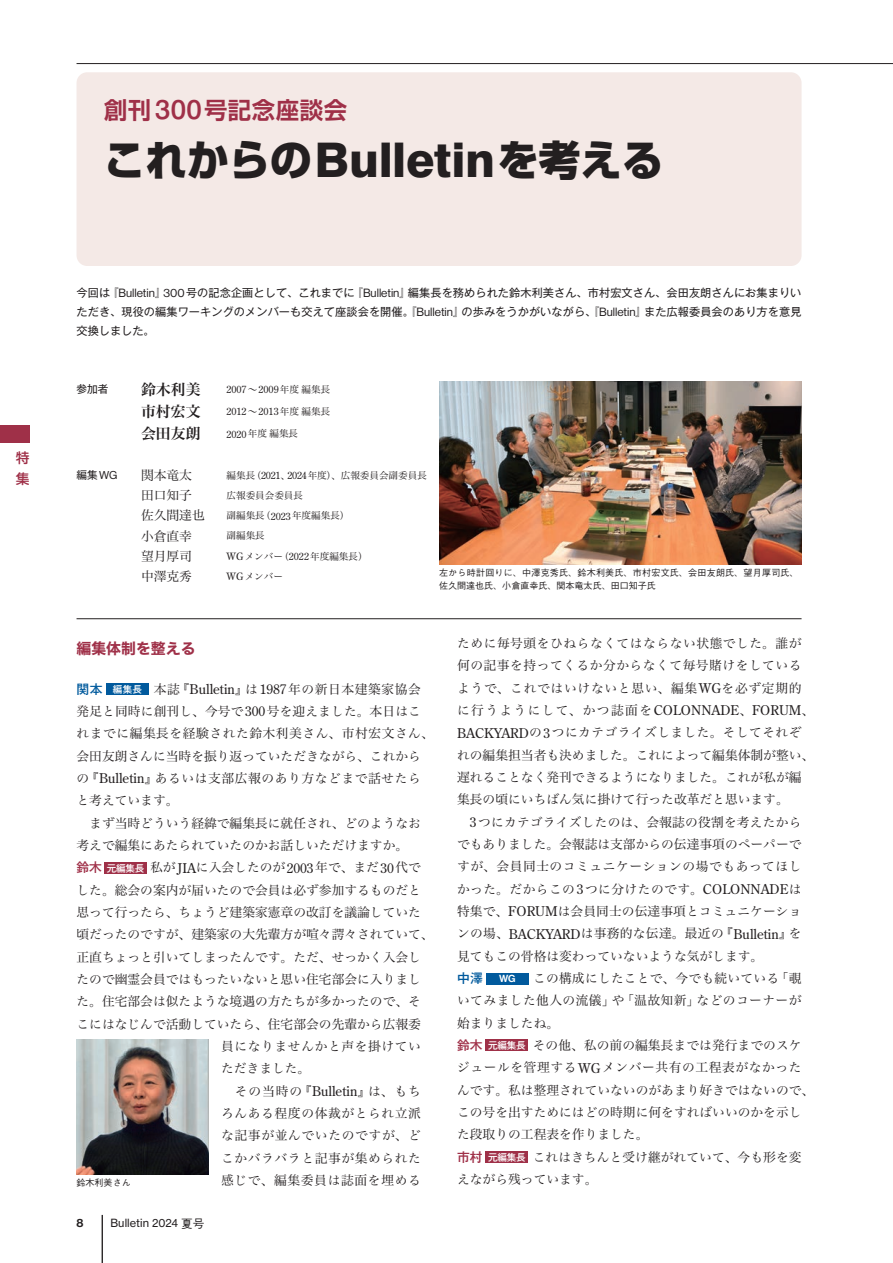
<style>
.page{position:relative;width:893px;height:1263px;background:#fff}
.page>*{position:absolute;margin:0;border:0;box-sizing:border-box;transform-origin:0 0}
.t1{font:800 41.4px "Shin Go Pr 6 N";color:#231f20}
.t2{font:700 23.4px "Shin Go Pr 6 N De";letter-spacing:.025em;color:#9f3048}
.t3{font:14.85px "Hira Min Pro N W6";color:#231f20}
.t4{font:14.85px "Hiragino Sans W7";color:#9f3048}
.t5{font:500 13.8px/21px "UD Shin M Go Pro";color:#9f3048}
.t6{font:12.75px/22.4px "Hira Min Pro W3";color:#231f20;text-align:justify}
.t7{font:12.75px/22.4px "Hira Min Pro W3";letter-spacing:.035em;color:#231f20}
.t8{font:12.75px "Hira Min Pro W3";letter-spacing:.05em;color:#231f20}
.t9{font:12.75px "Hira Min Pro W3";letter-spacing:.045em;color:#231f20}
.t10{font:12.75px "Hira Min Pro W3";letter-spacing:.04em;color:#231f20}
.t11{font:500 12.75px "Gothic MB101 Pro";color:#015a9d}
.t12{font:11.7px "N Haas Grotesk DS Pro 65 Md";color:#231f20}
.t13{font:11.1px/19.2px "Gothic MB101 Pro";letter-spacing:.01em;color:#231f20;text-align:justify}
.t14{font:11.1px "N Haas Grotesk TX Pro 55 Rg";letter-spacing:.005em;color:#231f20}
.t15{font:10.65px "Gothic MB101 Pro";color:#231f20}
.t16{font:10.05px "Century Old Style Std";color:#231f20}
.t17{font:10.05px "N Haas Grotesk DS Pro 65 Md";color:#fff}
.t18{font:9.6px "Hira Min Pro W3";color:#231f20}
.t19{font:500 9px/13.4px "Gothic BBB Pro";letter-spacing:.025em;color:#231f20}
.s1{font-family:"Swiss 721";font-weight:500;font-size:27.6px}
.s2{font-family:"Swiss 721";font-size:47.85px}
.s3{font-family:"N Haas Grotesk DS Pro 55 Rg";font-size:11.7px}
.s4{font-family:"Hira Min Pro W3";font-size:9.6px}
.s5{font-family:"Century Old Style Std";font-size:10.05px}
.s6{font-family:"N Haas Grotesk DS Pro 55 Rg";font-size:11.1px}
.s7{font-family:"Gothic MB101 Pro";font-weight:500;color:#015a9d}
.s8{font-family:"Gothic MB101 Pro";font-weight:500;font-size:9.6px;color:#fff}
.s9{font-family:"Century Old Style Std";font-size:13.35px}
.s10{font-family:"Gothic MB101 Pro";font-weight:500;color:#9f3048}
.s11{font-family:"Gothic BBB Pro";font-weight:500;font-size:11.7px}
</style>
<div class="page">
<div style="left:0;top:425px;width:30px;height:17px;background:#9f3048"></div>
<hr style="left:102px;top:1215px;width:1px;height:48px;background:#231f20">
<hr style="left:77px;top:63px;width:816px;height:1px;background:#231f20">
<div style="left:106px;top:683px;width:43px;height:12px;background:#015a9d"></div>
<div style="left:104px;top:862px;width:43px;height:12px;background:#9f3048"></div>
<div style="left:486px;top:972px;width:43px;height:12px;background:#015a9d"></div>
<div style="left:486px;top:1039px;width:42px;height:12px;background:#9f3048"></div>
<div style="left:486px;top:1151px;width:42px;height:12px;background:#9f3048"></div>
<hr style="left:77px;top:618px;width:724px;height:1px;background:#231f20">
<img style="left:439px;top:382px;width:362px;height:182px">
<div style="left:77px;top:72px;width:724px;height:194px;background:#f4e9e6;border-radius:11px"></div>
<img style="left:77px;top:1040px;width:131px;height:135px">
<p class="t5" style="left:16px;top:446px;width:15px">特集</p>
<h2 class="t2" style="left:104px;top:91px;width:245px">創刊 <span class="s1">300</span>号記念座談会</h2>
<h1 class="t1" style="left:104px;top:128px;width:561px">これからの<span class="s2">Bulletin</span>を考える</h1>
<p class="t13" style="left:77px;top:282px;width:726px">今回は『<span class="s3">Bulletin</span>』<span class="s3">300</span>号の記念企画として、これまでに『<span class="s3">Bulletin</span>』編集長を務められた鈴木利美さん、市村宏文さん、会田友朗さんにお集まりいただき、現役の編集ワーキングのメンバーも交えて座談会を開催。『<span class="s3">Bulletin</span>』の歩みをうかがいながら、『<span class="s3">Bulletin</span>』また広報委員会のあり方を意見交換しました。</p>
<p class="t15" style="left:77px;top:380px;width:33px">参加者</p>
<p class="t3" style="left:141px;top:376px;width:61px">鈴木利美</p>
<p class="t16" style="left:227px;top:383px;width:105px">2007<span class="s4">～</span>2009<span class="s4">年度編集長</span></p>
<p class="t3" style="left:141px;top:398px;width:61px">市村宏文</p>
<p class="t16" style="left:227px;top:405px;width:105px">2012<span class="s4">～</span>2013<span class="s4">年度編集長</span></p>
<p class="t3" style="left:141px;top:421px;width:61px">会田友朗</p>
<p class="t18" style="left:227px;top:426px;width:73px"><span class="s5">2020</span>年度編集長</p>
<p class="t15" style="left:77px;top:466px;width:42px">編集<span class="s6">WG</span></p>
<p class="t6" style="left:141px;top:463px;width:53px">関本竜太</p>
<p class="t18" style="left:227px;top:467px;width:202px">編集長（<span class="s5">2021</span>、<span class="s5">2024</span>年度）、広報委員会副委員長</p>
<p class="t6" style="left:141px;top:483px;width:53px">田口知子</p>
<p class="t18" style="left:227px;top:487px;width:78px">広報委員会委員長</p>
<p class="t6" style="left:141px;top:503px;width:65px">佐久間達也</p>
<p class="t18" style="left:227px;top:507px;width:124px">副編集長（<span class="s5">2023</span>年度編集長）</p>
<p class="t6" style="left:141px;top:523px;width:53px">小倉直幸</p>
<p class="t18" style="left:227px;top:528px;width:40px">副編集長</p>
<p class="t6" style="left:141px;top:544px;width:53px">望月厚司</p>
<p class="t18" style="left:227px;top:548px;width:143px"><span class="s5">WG</span>メンバー（<span class="s5">2022</span>年度編集長）</p>
<p class="t6" style="left:141px;top:564px;width:53px">中澤克秀</p>
<p class="t18" style="left:227px;top:568px;width:58px"><span class="s5">WG</span>メンバー</p>
<p class="t19" style="left:439px;top:564px;width:361px">左から時計回りに、中澤克秀氏、鈴木利美氏、市村宏文氏、会田友朗氏、望月厚司氏、佐久間達也氏、小倉直幸氏、関本竜太氏、田口知子氏</p>
<p class="t4" style="left:77px;top:636px;width:121px">編集体制を整える</p>
<p class="t9" style="left:77px;top:678px;width:346px"><span class="s7">関本</span> <span class="s8">編集長</span> 本誌『<span class="s9">Bulletin</span>』は<span class="s9">1987</span>年の新日本建築家協会</p>
<p class="t6" style="left:77px;top:699px;width:346px">発足と同時に創刊し、今号で<span class="s9">300</span>号を迎えました。本日はこ</p>
<p class="t10" style="left:77px;top:723px;width:359px">れまでに編集長を経験された鈴木利美さん、市村宏文さん、</p>
<p class="t6" style="left:77px;top:744px;width:346px">会田友朗さんに当時を振り返っていただきながら、これから</p>
<p class="t9" style="left:77px;top:767px;width:346px">の『<span class="s9">Bulletin</span>』あるいは支部広報のあり方などまで話せたら</p>
<p class="t6" style="left:77px;top:788px;width:104px">と考えています。</p>
<p class="t6" style="left:77px;top:810px;width:346px">　まず当時どういう経緯で編集長に就任され、どのようなお</p>
<p class="t6" style="left:77px;top:833px;width:333px">考えで編集にあたられていたのかお話しいただけますか。</p>
<p class="t6" style="left:77px;top:855px;width:346px"><span class="s10">鈴木</span><span class="s8">元編集長</span> 私が<span class="s9">JIA</span>に入会したのが<span class="s9">2003</span>年で、まだ<span class="s9">30</span>代で</p>
<p class="t6" style="left:77px;top:877px;width:346px">した。総会の案内が届いたので会員は必ず参加するものだと</p>
<p class="t6" style="left:77px;top:900px;width:346px">思って行ったら、ちょうど建築家憲章の改訂を議論していた</p>
<p class="t6" style="left:77px;top:922px;width:359px">頃だったのですが、建築家の大先輩方が喧々諤々されていて、</p>
<p class="t6" style="left:77px;top:944px;width:346px">正直ちょっと引いてしまったんです。ただ、せっかく入会し</p>
<p class="t6" style="left:77px;top:967px;width:346px">たので幽霊会員ではもったいないと思い住宅部会に入りまし</p>
<p class="t6" style="left:77px;top:989px;width:346px">た。住宅部会は似たような境遇の方たちが多かったので、そ</p>
<p class="t6" style="left:77px;top:1011px;width:346px">こにはなじんで活動していたら、住宅部会の先輩から広報委</p>
<p class="t8" style="left:221px;top:1035px;width:201px">員になりませんかと声を掛けてい</p>
<p class="t6" style="left:221px;top:1056px;width:91px">ただきました。</p>
<p class="t6" style="left:221px;top:1078px;width:201px">　その当時の『<span class="s9">Bulletin</span>』は、もち</p>
<p class="t8" style="left:221px;top:1102px;width:201px">ろんある程度の体裁がとられ立派</p>
<p class="t8" style="left:221px;top:1124px;width:201px">な記事が並んでいたのですが、ど</p>
<p class="t8" style="left:221px;top:1147px;width:201px">こかバラバラと記事が集められた</p>
<p class="t8" style="left:221px;top:1169px;width:201px">感じで、編集委員は誌面を埋める</p>
<p class="t19" style="left:77px;top:1175px;width:56px">鈴木利美さん</p>
<p class="t12" style="left:77px;top:1216px;width:8px">8</p>
<p class="t14" style="left:111px;top:1216px;width:95px">Bulletin 2024 <span class="s11">夏号</span></p>
<p class="t7" style="left:457px;top:631px;width:359px">ために毎号頭をひねらなくてはならない状態でした。誰が何の記事を持ってくるか分からなくて毎号賭けをしているようで、これではいけないと思い、編集<span class="s9">WG</span>を必ず定期的に行うようにして、かつ誌面を<span class="s9">COLONNADE</span>、<span class="s9">FORUM</span>、<br><span class="s9">BACKYARD</span>の<span class="s9">3</span>つにカテゴライズしました。そしてそれぞれの編集担当者も決めました。これによって編集体制が整い、遅れることなく発刊できるようになりました。これが私が編集長の頃にいちばん気に掛けて行った改革だと思います。</p>
<p class="t6" style="left:457px;top:809px;width:346px;text-indent:13px"><span class="s9">3</span>つにカテゴライズしたのは、会報誌の役割を考えたからでもありました。会報誌は支部からの伝達事項のペーパーですが、会員同士のコミュニケーションの場でもあってほしかった。だからこの<span class="s9">3</span>つに分けたのです。<span class="s9">COLONNADE</span>は特集で、<span class="s9">FORUM</span>は会員同士の伝達事項とコミュニケーションの場、<span class="s9">BACKYARD</span>は事務的な伝達。最近の『<span class="s9">Bulletin</span>』を見てもこの骨格は変わっていないような気がします。</p>
<p class="t11" style="left:457px;top:967px;width:27px">中澤</p>
<p class="t17" style="left:499px;top:973px;width:18px">WG</p>
<p class="t6" style="left:457px;top:966px;width:359px;text-align:left;text-indent:76px">この構成にしたことで、今でも続いている「覗いてみました他人の流儀」や「温故知新」などのコーナーが始まりましたね。<br><span class="s10">鈴木</span><span class="s8">元編集長</span> その他、私の前の編集長までは発行までのスケジュールを管理する<span class="s9">WG</span>メンバー共有の工程表がなかったんです。私は整理されていないのがあまり好きではないので、この号を出すためにはどの時期に何をすればいいのかを示した段取りの工程表を作りました。<br><span class="s10">市村</span><span class="s8">元編集長</span> これはきちんと受け継がれていて、今も形を変えながら残っています。</p>
</div>
